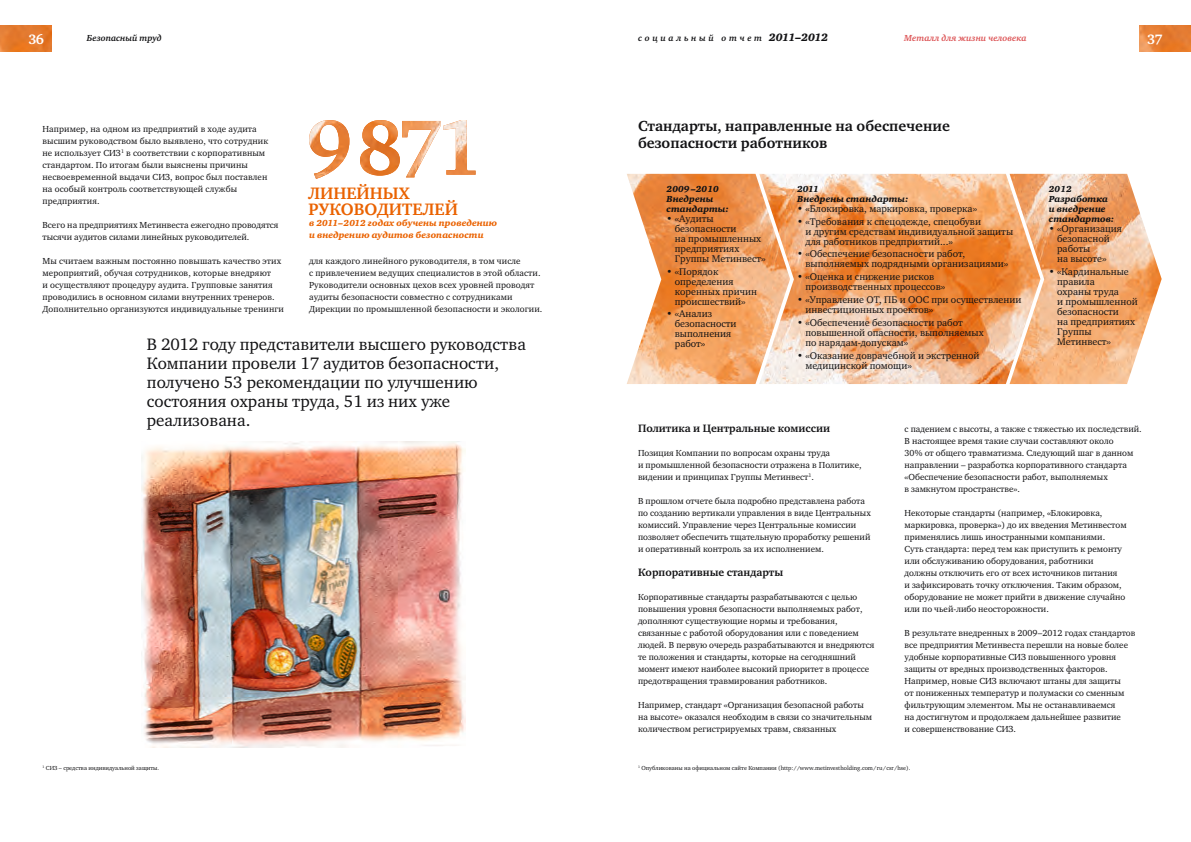
<style>
.page{position:relative;width:1191px;height:842px;background:#fff}
.page>*{position:absolute;margin:0;border:0;box-sizing:border-box;transform-origin:0 0}
.t1{font:17px/19px "Charter C";color:#121214}
.t2{font:700 17px "Charter C";color:#ea6200}
.t3{font:700 15px/17px "Charter C";color:#121214}
.t4{font:700 14px "Charter C";color:#fff}
.t5{font:700 11px "Charter C";color:#121214}
.t6{font:10px/10px "Charter C";color:#121214}
.t7{font:9px/12px "Charter C";color:#121214}
.t8{font:italic 9px/10px "Charter Black C";color:#121214}
.t9{font:italic 9px/12px "Charter Black C";color:#ea6200}
.t10{font:italic 700 9px "Charter C";letter-spacing:.3em;color:#121214}
.t11{font:italic 700 9px "Charter C";color:#dc5254}
.t12{font:italic 700 9px "Charter C";color:#121214}
.t13{font:6px "Charter C";color:#121214}
.s1{font-family:"Charter Black C";font-weight:400;font-size:11px}
</style>
<div class="page">
<img style="left:1140px;top:26px;width:51px;height:26px">
<img style="left:0;top:26px;width:51px;height:26px">
<img style="left:142px;top:441px;width:323px;height:306px">
<img style="left:309px;top:120px;width:166px;height:59px">
<img style="left:627px;top:174px;width:132px;height:210px">
<img style="left:759px;top:174px;width:250px;height:210px">
<img style="left:1009px;top:174px;width:152px;height:210px">
<h3 class="t4" style="left:28px;top:31px;width:17px">36</h3>
<p class="t12" style="left:87px;top:33px;width:76px">Безопасный труд</p>
<p class="t10" style="left:638px;top:33px;width:192px">социальный отчет <span class="s1">2011–2012</span></p>
<p class="t11" style="left:904px;top:33px;width:124px">Металл для жизни человека</p>
<h3 class="t4" style="left:1147px;top:31px;width:17px">37</h3>
<p class="t7" style="left:43px;top:123px;width:227px">Например, на одном из предприятий в ходе аудита высшим руководством было выявлено, что сотрудник не использует СИЗ<sup>1</sup> в соответствии с корпоративным стандартом. По итогам были выяснены причины несвоевременной выдачи СИЗ, вопрос был поставлен на особый контроль соответствующей службы предприятия.</p>
<p class="t7" style="left:43px;top:219px;width:237px">Всего на предприятиях Метинвеста ежегодно проводятся тысячи аудитов силами линейных руководителей.</p>
<p class="t7" style="left:43px;top:255px;width:243px">Мы считаем важным постоянно повышать качество этих мероприятий, обучая сотрудников, которые внедряют<br>и осуществляют процедуру аудита. Групповые занятия проводились в основном силами внутренних тренеров.<br>Дополнительно организуются индивидуальные тренинги</p>
<h1 class="t2" style="left:308px;top:184px;width:14px">линейны</h1>
<h1 class="t2" style="left:399px;top:184px;width:11px">х</h1>
<h1 class="t2" style="left:308px;top:200px;width:2px">руководителей</h1>
<p class="t9" style="left:309px;top:217px;width:190px">в 2011–2012 годах обучены проведению и внедрению аудитов безопасности</p>
<p class="t7" style="left:309px;top:255px;width:235px">для каждого линейного руководителя, в том числе<br>с привлечением ведущих специалистов в этой области.<br>Руководители основных цехов всех уровней проводят аудиты безопасности совместно с сотрудниками Дирекции по промышленной безопасности и экологии.</p>
<h1 class="t1" style="left:147px;top:335px;width:380px">В 2012 году представители высшего руководства Компании провели 17 аудитов безопасности, получено 53 рекомендации по улучшению состояния охраны труда, 51 из них уже реализована.</h1>
<p class="t13" style="left:43px;top:764px;width:118px"><sup>1</sup> СИЗ – средства индивидуальной защиты.</p>
<h2 class="t3" style="left:638px;top:118px;width:313px">Стандарты, направленные на обеспечение безопасности работников</h2>
<p class="t8" style="left:666px;top:184px;width:64px">2009 –2010<br>Внедрены стандарты:</p>
<p class="t6" style="left:675px;top:213px;width:92px;text-indent:-8px">• «Аудиты безопасности<br>на промышленных предприятиях<br>Группы Метинвест»</p>
<p class="t6" style="left:675px;top:266px;width:84px;text-indent:-8px">• «Порядок определения коренных причин происшествий»</p>
<p class="t6" style="left:675px;top:309px;width:63px;text-indent:-8px">• «Анализ безопасности выполнения работ»</p>
<p class="t8" style="left:797px;top:184px;width:113px">2011<br>Внедрены стандарты:</p>
<p class="t6" style="left:797px;top:203px;width:181px">• «Блокировка, маркировка, проверка»</p>
<p class="t6" style="left:805px;top:216px;width:209px;text-indent:-8px">• «Требования к спецодежде, спецобуви<br>и другим средствам индивидуальной защиты для работников предприятий...»</p>
<p class="t6" style="left:805px;top:249px;width:204px;text-indent:-8px">• «Обеспечение безопасности работ, выполняемых подрядными организациями»</p>
<p class="t6" style="left:805px;top:272px;width:141px;text-indent:-8px">• «Оценка и снижение рисков производственных процессов»</p>
<p class="t6" style="left:805px;top:295px;width:217px;text-indent:-8px">• «Управление ОТ, ПБ и ООС при осуществлении инвестиционных проектов»</p>
<p class="t6" style="left:805px;top:318px;width:180px;text-indent:-8px">• «Обеспечение безопасности работ повышенной опасности, выполняемых по нарядам-допускам»</p>
<p class="t6" style="left:805px;top:350px;width:176px;text-indent:-8px">• «Оказание доврачебной и экстренной медицинской помощи»</p>
<p class="t8" style="left:1048px;top:184px;width:67px">2012<br>Разработка и внедрение стандартов:</p>
<p class="t6" style="left:1057px;top:223px;width:66px;text-indent:-8px">• «Организация безопасной работы<br>на высоте»</p>
<p class="t6" style="left:1057px;top:266px;width:82px;text-indent:-8px">• «Кардинальные правила<br>охраны труда<br>и промышленной безопасности<br>на предприятиях<br>Группы<br>Метинвест»</p>
<p class="t5" style="left:638px;top:422px;width:194px">Политика и Центральные комиссии</p>
<p class="t7" style="left:638px;top:447px;width:225px">Позиция Компании по вопросам охраны труда<br>и промышленной безопасности отражена в Политике, видении и принципах Группы Метинвест<sup>1</sup>.</p>
<p class="t7" style="left:638px;top:495px;width:234px">В прошлом отчете была подробно представлена работа по созданию вертикали управления в виде Центральных комиссий. Управление через Центральные комиссии позволяет обеспечить тщательную проработку решений и оперативный контроль за их исполнением.</p>
<p class="t5" style="left:638px;top:566px;width:147px">Корпоративные стандарты</p>
<p class="t7" style="left:638px;top:591px;width:238px">Корпоративные стандарты разрабатываются с целью повышения уровня безопасности выполняемых работ, дополняют существующие нормы и требования, связанные с работой оборудования или с поведением людей. В первую очередь разрабатываются и внедряются те положения и стандарты, которые на сегодняшний момент имеют наиболее высокий приоритет в процессе предотвращения травмирования работников.</p>
<p class="t7" style="left:638px;top:699px;width:236px">Например, стандарт «Организация безопасной работы на высоте» оказался необходим в связи со значительным количеством регистрируемых травм, связанных</p>
<p class="t7" style="left:904px;top:423px;width:239px">с падением с высоты, а также с тяжестью их последствий.<br>В настоящее время такие случаи составляют около<br>30% от общего травматизма. Следующий шаг в данном направлении – разработка корпоративного стандарта «Обеспечение безопасности работ, выполняемых<br>в замкнутом пространстве».</p>
<p class="t7" style="left:904px;top:507px;width:224px">Некоторые стандарты (например, «Блокировка, маркировка, проверка») до их введения Метинвестом применялись лишь иностранными компаниями.<br>Суть стандарта: перед тем как приступить к ремонту или обслуживанию оборудования, работники должны отключить его от всех источников питания<br>и зафиксировать точку отключения. Таким образом, оборудование не может прийти в движение случайно или по чьей‑либо неосторожности.</p>
<p class="t7" style="left:904px;top:627px;width:232px">В результате внедренных в 2009–2012 годах стандартов все предприятия Метинвеста перешли на новые более удобные корпоративные СИЗ повышенного уровня защиты от вредных производственных факторов.<br>Например, новые СИЗ включают штаны для защиты<br>от пониженных температур и полумаски со сменным фильтрующим элементом. Мы не останавливаемся<br>на достигнутом и продолжаем дальнейшее развитие<br>и совершенствование СИЗ.</p>
<p class="t13" style="left:638px;top:764px;width:274px"><sup>1</sup> Опубликованы на официальном сайте Компании (http://www.metinvestholding.com/ru/csr/hse).</p>
</div>
